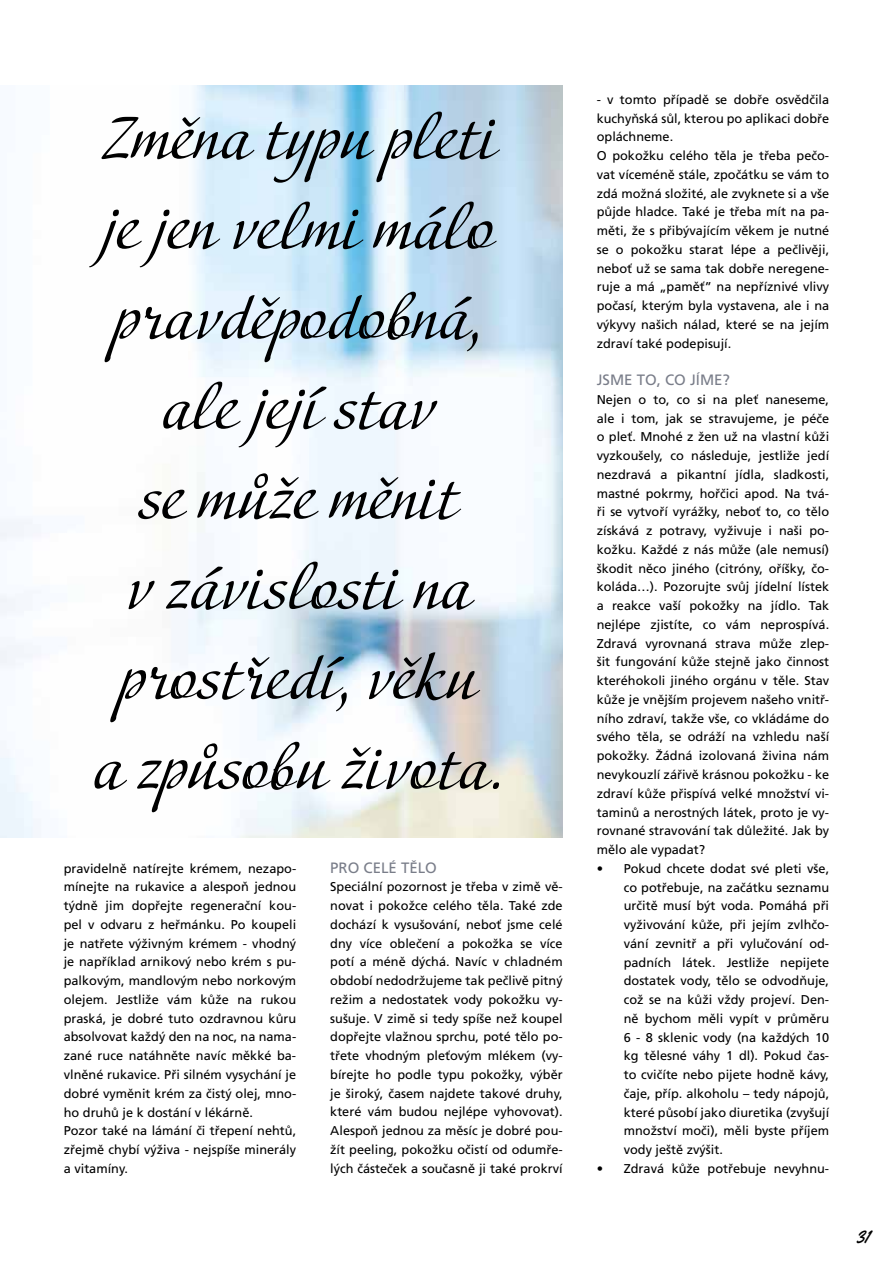
<style>
.page{position:relative;width:893px;height:1263px;background:#fff}
.page>*{position:absolute;margin:0;border:0;box-sizing:border-box;transform-origin:0 0}
.t1{font:60px/90px "Adventure";color:#000;text-align:center}
.t2{font:21px "Yellowtail";color:#000}
.t3{font:15px "Frutiger OT";color:#797d89}
.t4{font:12.75px/18.8px "Frutiger OT";color:#000;text-align:justify}
</style>
<div class="page">
<img style="left:0;top:85px;width:563px;height:753px">
<h1 class="t1" style="left:93px;top:98px;width:412px">Změna typu pleti je jen velmi málo pravděpodobná, ale její stav<br>se může měnit<br>v závislosti na prostředí, věku<br>a způsobu života.</h1>
<p class="t4" style="left:64px;top:859px;width:234px;text-align:left">pravidelně natírejte krémem, nezapo&shy;mínejte na rukavice a alespoň jednou týdně jim dopřejte regenerační kou&shy;pel v odvaru z heřmánku. Po koupeli je natřete výživným krémem - vhodný je například arnikový nebo krém s pu&shy;palkovým, mandlovým nebo norkovým olejem. Jestliže vám kůže na rukou praská, je dobré tuto ozdravnou kůru absolvovat každý den na noc, na nama&shy;zané ruce natáhněte navíc měkké ba&shy;vlněné rukavice. Při silném vysychání je dobré vyměnit krém za čistý olej, mno&shy;ho druhů je k dostání v lékárně.<br>Pozor také na lámání či třepení nehtů, zřejmě chybí výživa - nejspíše minerály a vitamíny.</p>
<p class="t3" style="left:330px;top:859px;width:108px">PRO CELÉ TĚLO</p>
<p class="t4" style="left:330px;top:878px;width:234px">Speciální pozornost je třeba v zimě vě&shy;novat i pokožce celého těla. Také zde dochází k vysušování, neboť jsme celé dny více oblečení a pokožka se více potí a méně dýchá. Navíc v chladném období nedodržujeme tak pečlivě pitný režim a nedostatek vody pokožku vy&shy;sušuje. V zimě si tedy spíše než koupel dopřejte vlažnou sprchu, poté tělo po&shy;třete vhodným pleťovým mlékem (vy&shy;bírejte ho podle typu pokožky, výběr je široký, časem najdete takové druhy, které vám budou nejlépe vyhovovat).<br>Alespoň jednou za měsíc je dobré pou&shy;žít peeling, pokožku očistí od odumře&shy;lých částeček a současně ji také prokrví</p>
<p class="t4" style="left:597px;top:90px;width:234px;text-align:left">- v tomto případě se dobře osvědčila kuchyňská sůl, kterou po aplikaci dobře opláchneme.<br>O pokožku celého těla je třeba pečo&shy;vat víceméně stále, zpočátku se vám to zdá možná složité, ale zvyknete si a vše půjde hladce. Také je třeba mít na pa&shy;měti, že s přibývajícím věkem je nutné se o pokožku starat lépe a pečlivěji, neboť už se sama tak dobře neregene&shy;ruje a má „paměť” na nepříznivé vlivy počasí, kterým byla vystavena, ale i na výkyvy našich nálad, které se na jejím zdraví také podepisují.</p>
<p class="t3" style="left:597px;top:372px;width:135px">JSME TO, CO JÍME?</p>
<p class="t4" style="left:597px;top:390px;width:234px">Nejen o to, co si na pleť naneseme, ale i tom, jak se stravujeme, je péče o pleť. Mnohé z žen už na vlastní kůži vyzkoušely, co následuje, jestliže jedí nezdravá a pikantní jídla, sladkosti, mastné pokrmy, hořčici apod. Na tvá&shy;ři se vytvoří vyrážky, neboť to, co tělo získává z potravy, vyživuje i naši po&shy;kožku. Každé z nás může (ale nemusí) škodit něco jiného (citróny, oříšky, čo&shy;koláda…). Pozorujte svůj jídelní lístek a reakce vaší pokožky na jídlo. Tak nejlépe zjistíte, co vám neprospívá.<br>Zdravá vyrovnaná strava může zlep&shy;šit fungování kůže stejně jako činnost kteréhokoli jiného orgánu v těle. Stav kůže je vnějším projevem našeho vnitř&shy;ního zdraví, takže vše, co vkládáme do svého těla, se odráží na vzhledu naší pokožky. Žádná izolovaná živina nám nevykouzlí zářivě krásnou pokožku - ke zdraví kůže přispívá velké množství vi&shy;taminů a nerostných látek, proto je vy&shy;rovnané stravování tak důležité. Jak by mělo ale vypadat?</p>
<p class="t4" style="left:624px;top:859px;width:207px;text-indent:-27px">• Pokud chcete dodat své pleti vše, co potřebuje, na začátku seznamu určitě musí být voda. Pomáhá při vyživování kůže, při jejím zvlhčo&shy;vání zevnitř a při vylučování od&shy;padních látek. Jestliže nepijete dostatek vody, tělo se odvodňuje, což se na kůži vždy projeví. Den&shy;ně bychom měli vypít v průměru 6 - 8 sklenic vody (na každých 10 kg tělesné váhy 1 dl). Pokud čas&shy;to cvičíte nebo pijete hodně kávy, čaje, příp. alkoholu – tedy nápojů, které působí jako diuretika (zvyšují množství moči), měli byste příjem vody ještě zvýšit.</p>
<p class="t4" style="left:597px;top:1159px;width:234px">• Zdravá kůže potřebuje nevyhnu-</p>
<h2 class="t2" style="left:856px;top:1222px;width:15px">31</h2>
</div>
